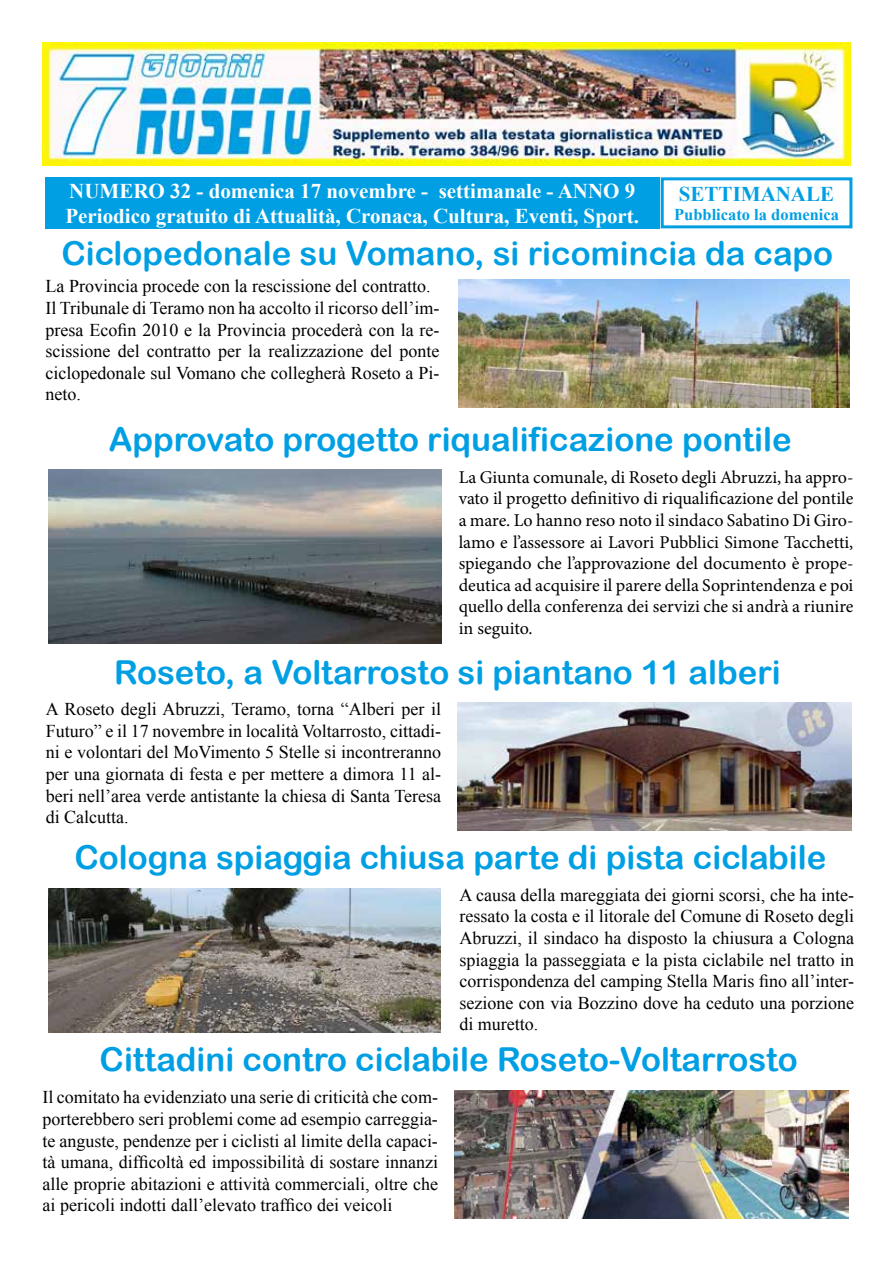
<style>
.page{position:relative;width:893px;height:1263px;background:#fff}
.page>*{position:absolute;margin:0;border:0;box-sizing:border-box;transform-origin:0 0}
.t1{font:33px "Arial Rounded MT Bold";color:#009fe3}
.t2{font:700 21px/25.2px "Times New Roman";color:#fff}
.t3{font:700 21px "Times New Roman";color:#009fe3}
.t4{font:18px/21.6px "Times New Roman";color:#000;text-align:justify}
.t5{font:18px/21.6px "Minion Pro";color:#000;text-align:justify}
.t6{font:700 16.5px "Times New Roman";color:#009fe3}
</style>
<div class="page">
<img style="left:43px;top:43px;width:807px;height:123px">
<div style="left:45px;top:177px;width:614px;height:51px;background:#009fe3"></div>
<div style="left:661px;top:177px;width:191px;height:51px;border:3px solid #009fe3"></div>
<img style="left:49px;top:470px;width:393px;height:174px">
<img style="left:459px;top:280px;width:390px;height:127px">
<img style="left:457px;top:703px;width:395px;height:127px">
<img style="left:49px;top:888px;width:392px;height:145px">
<img style="left:454px;top:1091px;width:395px;height:127px">
<p class="t2" style="left:65px;top:177px;width:575px">NUMERO 32 - domenica 17 novembre - settimanale - ANNO 9<br>Periodico gratuito di Attualità, Cronaca, Cultura, Eventi, Sport.</p>
<p class="t3" style="left:679px;top:179px;width:157px">SETTIMANALE</p>
<p class="t6" style="left:674px;top:203px;width:167px">Pubblicato la domenica</p>
<h1 class="t1" style="left:61px;top:234px;width:773px">Ciclopedonale su Vomano, si ricomincia da capo</h1>
<p class="t4" style="left:46px;top:275px;width:396px;text-align:left">La Provincia procede con la rescissione del contratto.<br>Il Tribunale di Teramo non ha accolto il ricorso dell’im&shy;presa Ecofin 2010 e la Provincia procederà con la re&shy;scissione del contratto per la realizzazione del ponte ciclopedonale sul Vomano che collegherà Roseto a Pi&shy;neto.</p>
<h1 class="t1" style="left:109px;top:420px;width:684px">Approvato progetto riqualificazione pontile</h1>
<p class="t5" style="left:459px;top:466px;width:396px">La Giunta comunale, di Roseto degli Abruzzi, ha appro&shy;vato il progetto definitivo di riqualificazione del pontile a mare. Lo hanno reso noto il sindaco Sabatino Di Giro&shy;lamo e l’assessore ai Lavori Pubblici Simone Tacchetti, spiegando che l’approvazione del documento è prope&shy;deutica ad acquisire il parere della Soprintendenza e poi quello della conferenza dei servizi che si andrà a riunire in seguito.</p>
<h1 class="t1" style="left:114px;top:653px;width:668px">Roseto, a Voltarrosto si piantano 11 alberi</h1>
<p class="t4" style="left:46px;top:698px;width:397px">A Roseto degli Abruzzi, Teramo, torna “Alberi per il Futuro” e il 17 novembre in località Voltarrosto, cittadi&shy;ni e volontari del MoVimento 5 Stelle si incontreranno per una giornata di festa e per mettere a dimora 11 al&shy;beri nell’area verde antistante la chiesa di Santa Teresa di Calcutta.</p>
<h1 class="t1" style="left:74px;top:838px;width:753px">Cologna spiaggia chiusa parte di pista ciclabile</h1>
<p class="t4" style="left:459px;top:884px;width:396px">A causa della mareggiata dei giorni scorsi, che ha inte&shy;ressato la costa e il litorale del Comune di Roseto degli Abruzzi, il sindaco ha disposto la chiusura a Cologna spiaggia la passeggiata e la pista ciclabile nel tratto in corrispondenza del camping Stella Maris fino all’inter&shy;sezione con via Bozzino dove ha ceduto una porzione di muretto.</p>
<h1 class="t1" style="left:100px;top:1040px;width:700px">Cittadini contro ciclabile Roseto-Voltarrosto</h1>
<p class="t4" style="left:43px;top:1086px;width:397px">Il comitato ha evidenziato una serie di criticità che com&shy;porterebbero seri problemi come ad esempio carreggia&shy;te anguste, pendenze per i ciclisti al limite della capaci&shy;tà umana, difficoltà ed impossibilità di sostare innanzi alle proprie abitazioni e attività commerciali, oltre che ai pericoli indotti dall’elevato traffico dei veicoli</p>
</div>
